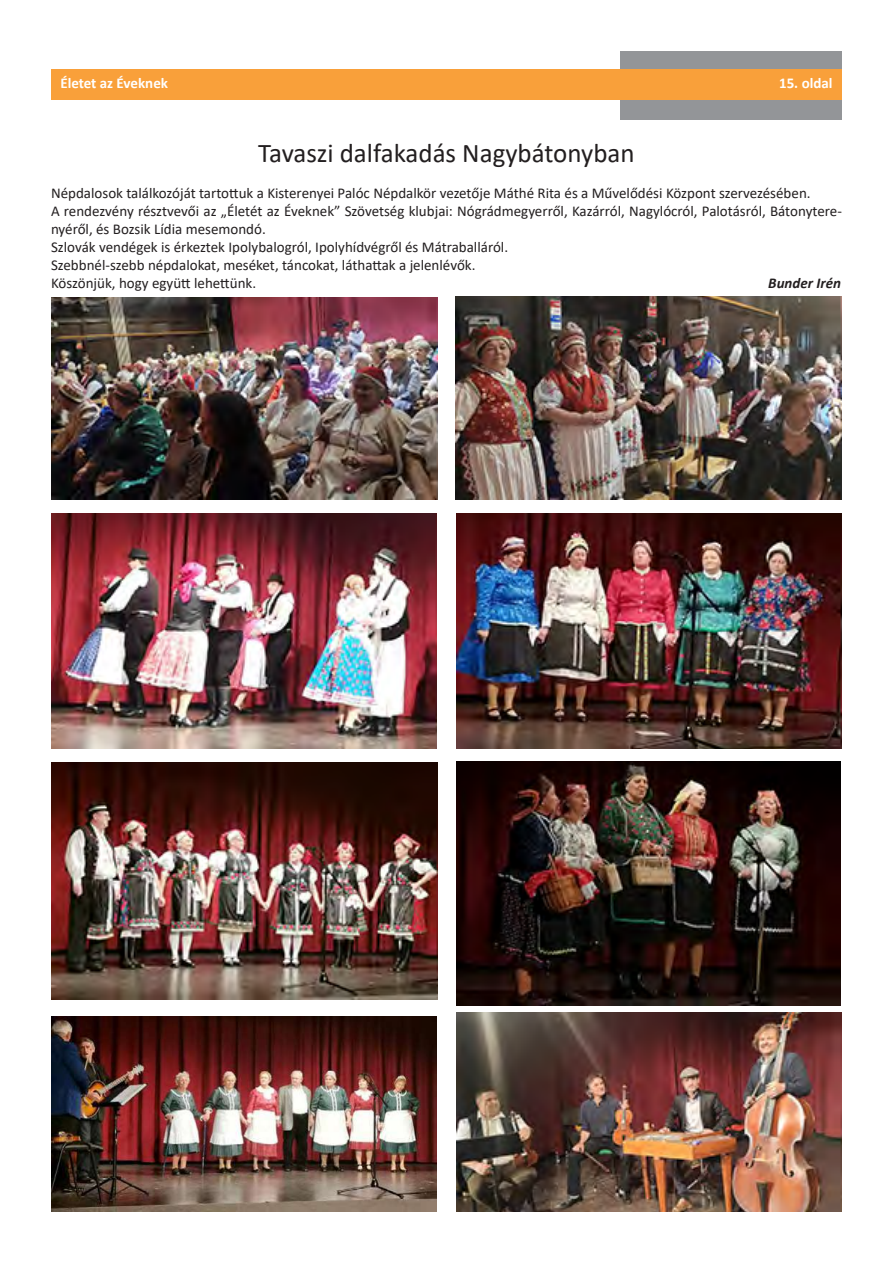
<style>
.page{position:relative;width:893px;height:1263px;background:#fff}
.page>*{position:absolute;margin:0;border:0;box-sizing:border-box;transform-origin:0 0}
.t1{font:27px "Calibri";color:#231f20}
.t2{font:15px/18px "Calibri";color:#231f20}
.t3{font:700 15px "Calibri";color:#fff}
.t4{font:italic 700 15px "Calibri";color:#231f20}
</style>
<div class="page">
<div style="left:621px;top:51px;width:221px;height:68px;background:#939598"></div>
<div style="left:51px;top:69px;width:791px;height:30px;background:#f9a03a"></div>
<img style="left:52px;top:297px;width:385px;height:202px">
<img style="left:51px;top:513px;width:386px;height:236px">
<img style="left:456px;top:513px;width:386px;height:235px">
<img style="left:52px;top:762px;width:385px;height:237px">
<img style="left:455px;top:296px;width:386px;height:203px">
<img style="left:456px;top:1013px;width:386px;height:199px">
<img style="left:456px;top:761px;width:385px;height:244px">
<img style="left:51px;top:1017px;width:386px;height:195px">
<p class="t3" style="left:60px;top:74px;width:109px">Életet az Éveknek</p>
<p class="t3" style="left:779px;top:73px;width:55px">15. oldal</p>
<h1 class="t1" style="left:258px;top:134px;width:378px">Tavaszi dalfakadás Nagybátonyban</h1>
<p class="t2" style="left:51px;top:184px;width:792px">Népdalosok találkozóját tarto琀琀uk a Kisterenyei Palóc Népdalkör vezetője Máthé Rita és a Művelődési Központ szervezésében.<br>A rendezvény résztvevői az „Életét az Éveknek” Szövetség klubjai: Nógrádmegyerről, Kazárról, Nagylócról, Palotásról, Bátonytere&shy;nyéről, és Bozsik Lídia mesemondó.<br>Szlovák vendégek is érkeztek Ipolybalogról, Ipolyhídvégről és Mátraballáról.<br>Szebbnél-szebb népdalokat, meséket, táncokat, látha琀琀ak a jelenlévők.<br>Köszönjük, hogy együ琀琀 lehe琀琀ünk.</p>
<p class="t4" style="left:768px;top:272px;width:74px">Bunder Irén</p>
</div>
